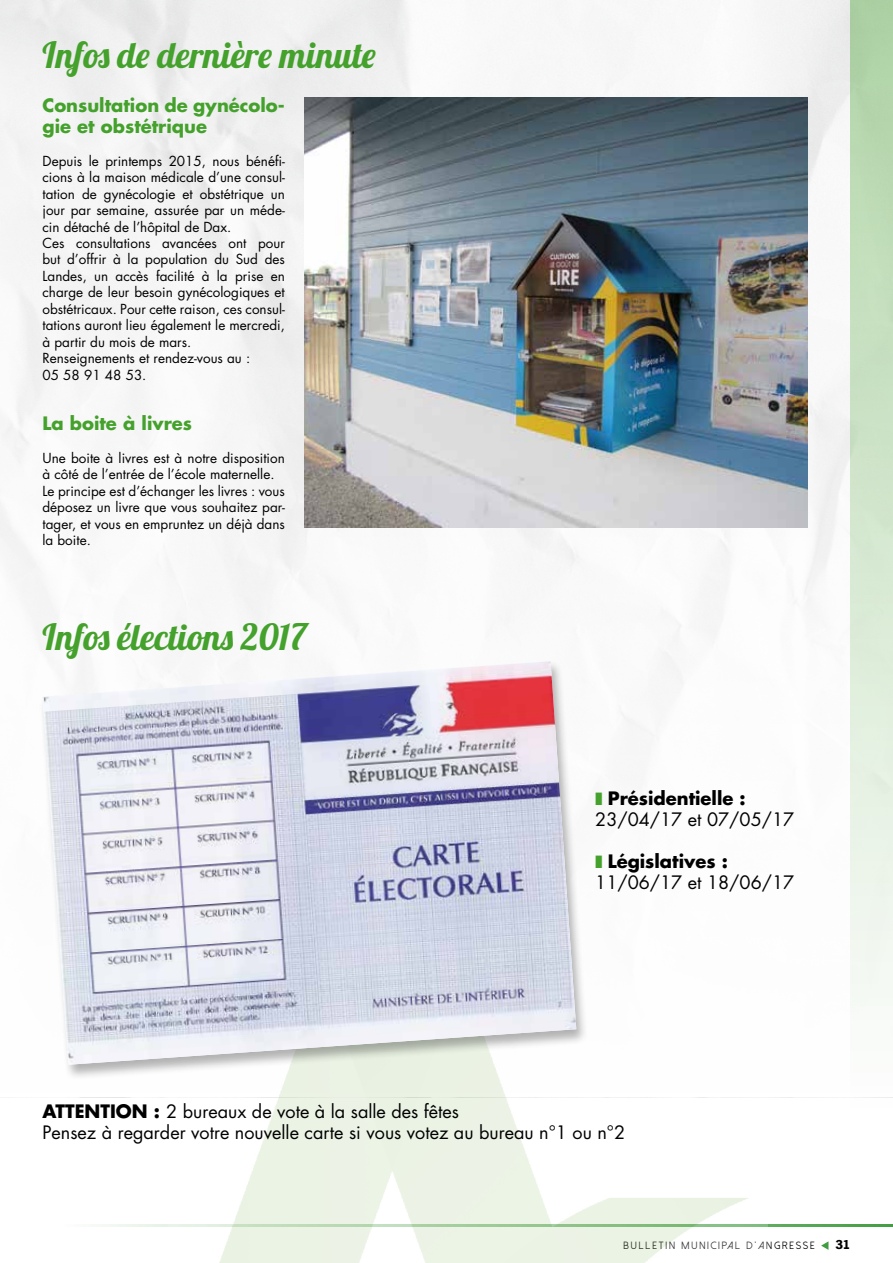
<style>
.page{position:relative;width:893px;height:1263px;background:#fff}
.page>*{position:absolute;margin:0;border:0;box-sizing:border-box;transform-origin:0 0}
.t1{font:36px "Lobster 1.4";color:#44a12b}
.t2{font:18px/21px "Futura";color:#000}
.t3{font:700 18px/20.2px "Futura";color:#44a12b}
.t4{font:13.5px/16.5px "Futura";color:#000}
.t5{font:700 13.5px "News Gothic T";color:#000}
.t6{font:10.5px "Dolce Vita";letter-spacing:.2em;color:#000}
.s1{color:#44a12b}
.s2{font-weight:700}
</style>
<div class="page">
<div style="left:0;top:0;width:893px;height:1097px;background:#f8f8f8"></div>
<hr style="left:64px;top:1224px;width:829px;height:2px;background:#419d41">
<svg style="left:821px;top:1241px;width:7px;height:9px"></svg>
<div style="left:850px;top:0;width:43px;height:1112px;background:linear-gradient(to bottom,#add1a4,#fefefe)"></div>
<svg style="left:168px;top:904px;width:599px;height:359px"></svg>
<img style="left:304px;top:98px;width:504px;height:429px">
<div style="left:38px;top:660px;width:551px;height:420px;background:#000;opacity:.3"></div>
<img style="left:43px;top:661px;width:533px;height:404px">
<h1 class="t1" style="left:43px;top:32px;width:335px">Infos de dernière minute</h1>
<h2 class="t3" style="left:43px;top:95px;width:244px">Consultation de gynécolo&shy;gie et obstétrique</h2>
<p class="t4" style="left:43px;top:152px;width:244px">Depuis le printemps 2015, nous bénéfi&shy;cions à la maison médicale d’une consul&shy;tation de gynécologie et obstétrique un jour par semaine, assurée par un méde&shy;cin détaché de l’hôpital de Dax.<br>Ces consultations avancées ont pour but d’offrir à la population du Sud des Landes, un accès facilité à la prise en charge de leur besoin gynécologiques et obstétricaux. Pour cette raison, ces consul&shy;tations auront lieu également le mercredi, à partir du mois de mars.<br>Renseignements et rendez-vous au :<br>05 58 91 48 53.</p>
<h2 class="t3" style="left:43px;top:412px;width:151px">La boite à livres</h2>
<p class="t4" style="left:43px;top:449px;width:244px">Une boite à livres est à notre disposition à côté de l’entrée de l’école maternelle.<br>Le principe est d’échanger les livres : vous déposez un livre que vous souhaitez par&shy;tager, et vous en empruntez un déjà dans la boite.</p>
<h1 class="t1" style="left:43px;top:614px;width:267px">Infos élections 2017</h1>
<h2 class="t2" style="left:595px;top:788px;width:200px"><span class="s1">❚</span> <span class="s2">Présidentielle :<br></span>23/04/17 et 07/05/17</h2>
<h2 class="t2" style="left:595px;top:851px;width:200px"><span class="s1">❚</span> <span class="s2">Législatives :<br></span>11/06/17 et 18/06/17</h2>
<h2 class="t2" style="left:43px;top:1100px;width:584px"><span class="s2">ATTENTION :</span> 2 bureaux de vote à la salle des fêtes<br>Pensez à regarder votre nouvelle carte si vous votez au bureau n°1 ou n°2</h2>
<p class="t6" style="left:623px;top:1240px;width:193px">BULLETIN MUNICIPAL D’ANGRESSE</p>
<p class="t5" style="left:835px;top:1237px;width:16px">31</p>
</div>
